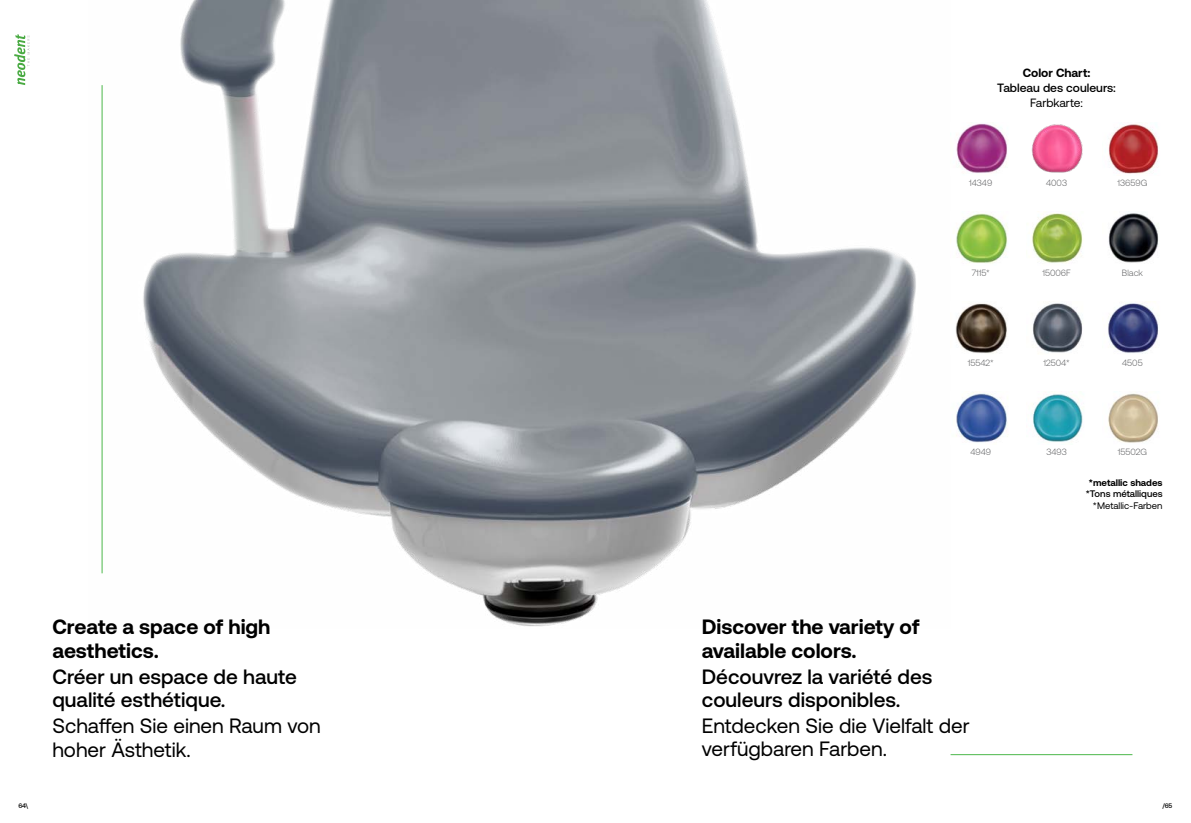
<style>
.page{position:relative;width:1191px;height:823px;background:#fff}
.page>*{position:absolute;margin:0;border:0;box-sizing:border-box;transform-origin:0 0}
.t1{font:20.7px/23.4px "Aeonik Pro";color:#000}
.t2{font:500 20.7px/23.4px "Aeonik Pro";color:#000}
.t3{font:700 20.7px/23.4px "Aeonik Pro";color:#000}
.t4{font:500 12px "Aeonik Pro";color:#000}
.t5{font:700 12px "Aeonik Pro";color:#000}
.t6{font:12px "Aeonik Pro";color:#000}
.t7{font:500 9.5px "Aeonik Pro";color:#000}
.t8{font:9.5px "Aeonik Pro";color:#000}
.t9{font:700 9.5px "Aeonik Pro";color:#000}
.t10{font:300 9px "Aeonik Pro";color:#58595b}
.t11{font:500 6.5px "Aeonik Pro";color:#000}
</style>
<div class="page">
<svg style="left:14px;top:34px;width:16px;height:51px"></svg>
<img style="left:101px;top:0;width:815px;height:627px">
<hr style="left:102px;top:85px;width:1px;height:488px;background:#4cb74b">
<hr style="left:950px;top:753px;width:182px;height:1px;background:#4cb74b">
<img style="left:956px;top:213px;width:52px;height:51px">
<img style="left:1031px;top:124px;width:52px;height:49px">
<img style="left:956px;top:123px;width:51px;height:50px">
<img style="left:1108px;top:124px;width:51px;height:50px">
<img style="left:1108px;top:213px;width:51px;height:50px">
<img style="left:1031px;top:213px;width:52px;height:50px">
<img style="left:955px;top:303px;width:52px;height:50px">
<img style="left:1033px;top:394px;width:50px;height:48px">
<img style="left:956px;top:392px;width:52px;height:51px">
<img style="left:1108px;top:301px;width:51px;height:53px">
<img style="left:1033px;top:303px;width:50px;height:50px">
<img style="left:1108px;top:393px;width:50px;height:50px">
<p class="t5" style="left:1022px;top:66px;width:69px">Color Chart:</p>
<p class="t4" style="left:997px;top:81px;width:120px">Tableau des couleurs:</p>
<p class="t6" style="left:1030px;top:96px;width:55px">Farbkarte:</p>
<p class="t10" style="left:969px;top:178px;width:25px">14349</p>
<p class="t10" style="left:1046px;top:178px;width:22px">4003</p>
<p class="t10" style="left:1117px;top:178px;width:31px">13659G</p>
<p class="t10" style="left:971px;top:267px;width:20px">7115*</p>
<p class="t10" style="left:967px;top:357px;width:27px">15542*</p>
<p class="t10" style="left:1042px;top:267px;width:30px">15006F</p>
<p class="t10" style="left:1122px;top:267px;width:22px">Black</p>
<p class="t10" style="left:1043px;top:357px;width:28px">12504*</p>
<p class="t10" style="left:1122px;top:357px;width:22px">4505</p>
<p class="t3" style="left:52px;top:615px;width:219px">Create a space of high aesthetics.</p>
<p class="t2" style="left:52px;top:664px;width:246px">Créer un espace de haute qualité esthétique.</p>
<p class="t1" style="left:52px;top:713px;width:270px">Schaffen Sie einen Raum von hoher Ästhetik.</p>
<p class="t10" style="left:970px;top:447px;width:22px">4949</p>
<p class="t10" style="left:1046px;top:447px;width:22px">3493</p>
<p class="t10" style="left:1117px;top:447px;width:31px">15502G</p>
<p class="t9" style="left:1088px;top:477px;width:75px">*metallic shades</p>
<p class="t7" style="left:1085px;top:488px;width:78px">*Tons métalliques</p>
<p class="t8" style="left:1093px;top:500px;width:71px">*Metallic-Farben</p>
<p class="t3" style="left:702px;top:615px;width:219px">Discover the variety of available colors.</p>
<p class="t2" style="left:702px;top:664px;width:232px">Découvrez la variété des couleurs disponibles.</p>
<p class="t1" style="left:702px;top:713px;width:269px">Entdecken Sie die Vielfalt der verfügbaren Farben.</p>
<p class="t11" style="left:19px;top:801px;width:11px">64\</p>
<p class="t11" style="left:1162px;top:801px;width:11px">/65</p>
</div>
